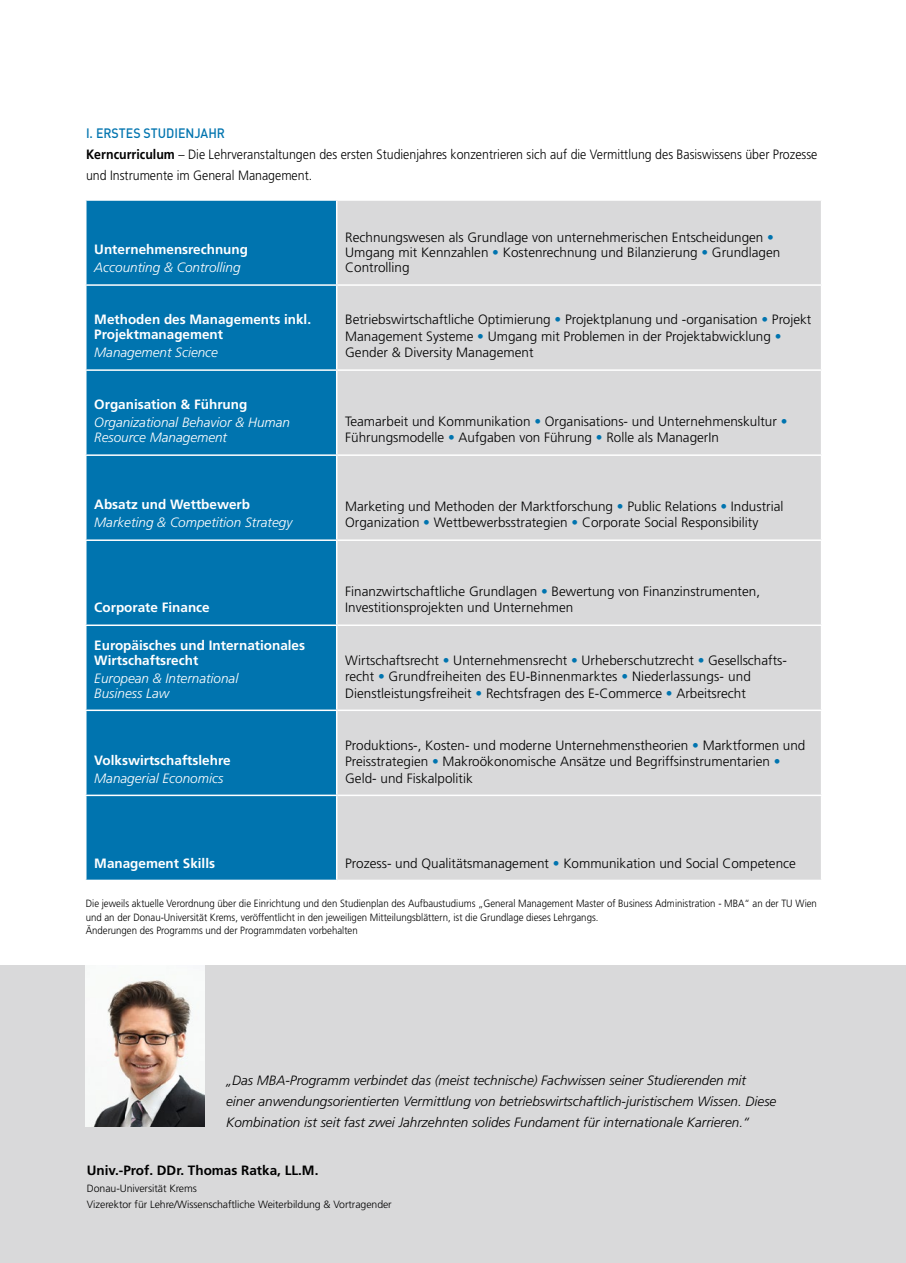
<style>
.page{position:relative;width:906px;height:1263px;background:#fff}
.page>*{position:absolute;margin:0;border:0;box-sizing:border-box;transform-origin:0 0}
.t1{font:300 13.5px/16.5px "Frutiger LT Std";color:#000}
.t2{font:italic 300 13.5px/21px "Frutiger LT Std";color:#000}
.t3{font:700 13.5px/15px "Frutiger LT Std";color:#fff}
.t4{font:italic 300 13.5px/15px "Frutiger LT Std";color:#fff}
.t5{font:300 13.5px/21px "Frutiger LT Std";color:#000;scale:.92 1}
.t6{font:700 13.5px "Frutiger LT Std";color:#000}
.t7{font:500 13.5px "DIN";color:#0074af;scale:.92 1}
.t8{font:300 10.5px/13.5px "Frutiger LT Std";color:#000;scale:.92 1}
.t9{font:300 10.5px/16.5px "Frutiger LT Std";color:#000}
.s1{font-weight:700}
.s2{color:#0074af}
</style>
<div class="page">
<div style="left:86px;top:201px;width:250px;height:679px;background:#0074af"></div>
<div style="left:337px;top:201px;width:484px;height:679px;background:#d9d9da"></div>
<hr style="left:337px;top:284px;width:485px;height:2px;background:#fff">
<hr style="left:337px;top:369px;width:485px;height:2px;background:#fff">
<hr style="left:337px;top:454px;width:485px;height:2px;background:#fff">
<hr style="left:337px;top:539px;width:485px;height:2px;background:#fff">
<hr style="left:337px;top:624px;width:485px;height:2px;background:#fff">
<hr style="left:337px;top:709px;width:485px;height:2px;background:#fff">
<hr style="left:337px;top:795px;width:485px;height:1px;background:#fff">
<hr style="left:85px;top:284px;width:252px;height:2px;background:#fff">
<hr style="left:85px;top:369px;width:252px;height:2px;background:#fff">
<hr style="left:85px;top:454px;width:252px;height:2px;background:#fff">
<hr style="left:85px;top:539px;width:252px;height:2px;background:#fff">
<hr style="left:85px;top:624px;width:252px;height:2px;background:#fff">
<hr style="left:85px;top:709px;width:252px;height:2px;background:#fff">
<hr style="left:85px;top:795px;width:252px;height:1px;background:#fff">
<div style="left:0;top:965px;width:906px;height:298px;background:#d9d9da"></div>
<img style="left:86px;top:965px;width:119px;height:162px">
<p class="t7" style="left:86px;top:125px;width:153px">I. ERSTES STUDIENJAHR</p>
<p class="t5" style="left:86px;top:144px;width:796px"><span class="s1">Kerncurriculum</span> – Die Lehrveranstaltungen des ersten Studienjahres konzentrieren sich auf die Vermittlung des Basiswissens über Prozesse und Instrumente im General Management.</p>
<p class="t3" style="left:94px;top:242px;width:155px">Unternehmensrechnung</p>
<p class="t4" style="left:94px;top:260px;width:148px">Accounting &amp; Controlling</p>
<p class="t3" style="left:94px;top:312px;width:218px">Methoden des Managements inkl.<br>Projektmanagement</p>
<p class="t4" style="left:94px;top:345px;width:125px">Management Science</p>
<p class="t1" style="left:345px;top:230px;width:436px;line-height:15px">Rechnungswesen als Grundlage von unternehmerischen Entscheidungen <span class="s2">•<br></span>Umgang mit Kennzahlen <span class="s2">•</span> Kostenrechnung und Bilanzierung <span class="s2">•</span> Grundlagen<br>Controlling</p>
<p class="t1" style="left:345px;top:312px;width:468px">Betriebswirtschaftliche Optimierung <span class="s2">•</span> Projektplanung und -organisation <span class="s2">•</span> Projekt<br>Management Systeme <span class="s2">•</span> Umgang mit Problemen in der Projektabwicklung <span class="s2">•<br></span>Gender &amp; Diversity Management</p>
<p class="t3" style="left:94px;top:397px;width:155px">Organisation &amp; Führung</p>
<p class="t4" style="left:94px;top:415px;width:197px">Organizational Behavior &amp; Human<br>Resource Management</p>
<p class="t1" style="left:345px;top:413px;width:444px">Teamarbeit und Kommunikation <span class="s2">•</span> Organisations- und Unternehmenskultur <span class="s2">•<br></span>Führungsmodelle <span class="s2">•</span> Aufgaben von Führung <span class="s2">•</span> Rolle als ManagerIn</p>
<p class="t3" style="left:94px;top:497px;width:157px">Absatz und Wettbewerb</p>
<p class="t4" style="left:94px;top:515px;width:200px">Marketing &amp; Competition Strategy</p>
<p class="t3" style="left:94px;top:600px;width:117px">Corporate Finance</p>
<p class="t3" style="left:94px;top:637px;width:212px">Europäisches und Internationales<br>Wirtschaftsrecht</p>
<p class="t4" style="left:94px;top:670px;width:146px">European &amp; International<br>Business Law</p>
<p class="t3" style="left:94px;top:752px;width:138px">Volkswirtschaftslehre</p>
<p class="t4" style="left:94px;top:770px;width:131px">Managerial Economics</p>
<p class="t1" style="left:345px;top:498px;width:440px">Marketing und Methoden der Marktforschung <span class="s2">•</span> Public Relations <span class="s2">•</span> Industrial<br>Organization <span class="s2">•</span> Wettbewerbsstrategien <span class="s2">•</span> Corporate Social Responsibility</p>
<p class="t1" style="left:345px;top:583px;width:416px">Finanzwirtschaftliche Grundlagen <span class="s2">•</span> Bewertung von Finanzinstrumenten,<br>Investitionsprojekten und Unternehmen</p>
<p class="t1" style="left:345px;top:652px;width:443px">Wirtschaftsrecht <span class="s2">•</span> Unternehmensrecht <span class="s2">•</span> Urheberschutzrecht <span class="s2">•</span> Gesellschafts&shy;recht <span class="s2">•</span> Grundfreiheiten des EU-Binnenmarktes <span class="s2">•</span> Niederlassungs- und<br>Dienstleistungsfreiheit <span class="s2">•</span> Rechtsfragen des E-Commerce <span class="s2">•</span> Arbeitsrecht</p>
<p class="t1" style="left:345px;top:737px;width:462px">Produktions-, Kosten- und moderne Unternehmenstheorien <span class="s2">•</span> Marktformen und<br>Preisstrategien <span class="s2">•</span> Makroökonomische Ansätze und Begriffsinstrumentarien <span class="s2">•<br></span>Geld- und Fiskalpolitik</p>
<p class="t3" style="left:94px;top:855px;width:122px">Management Skills</p>
<p class="t1" style="left:345px;top:855px;width:452px">Prozess- und Qualitätsmanagement <span class="s2">•</span> Kommunikation und Social Competence</p>
<p class="t8" style="left:86px;top:897px;width:796px">Die jeweils aktuelle Verordnung über die Einrichtung und den Studienplan des Aufbaustudiums „General Management Master of Business Administration - MBA“ an der TU Wien und an der Donau-Universität Krems, veröffentlicht in den jeweiligen Mitteilungsblättern, ist die Grundlage dieses Lehrgangs.<br>Änderungen des Programms und der Programmdaten vorbehalten</p>
<p class="t2" style="left:226px;top:1070px;width:552px">„Das MBA-Programm verbindet das (meist technische) Fachwissen seiner Studierenden mit einer anwendungsorientierten Vermittlung von betriebswirtschaftlich-juristischem Wissen. Diese<br>Kombination ist seit fast zwei Jahrzehnten solides Fundament für internationale Karrieren.“</p>
<p class="t6" style="left:87px;top:1163px;width:233px">Univ.-Prof. DDr. Thomas Ratka, LL.M.</p>
<p class="t9" style="left:87px;top:1180px;width:306px">Donau-Universität Krems<br>Vizerektor für Lehre/Wissenschaftliche Weiterbildung &amp; Vortragender</p>
</div>
